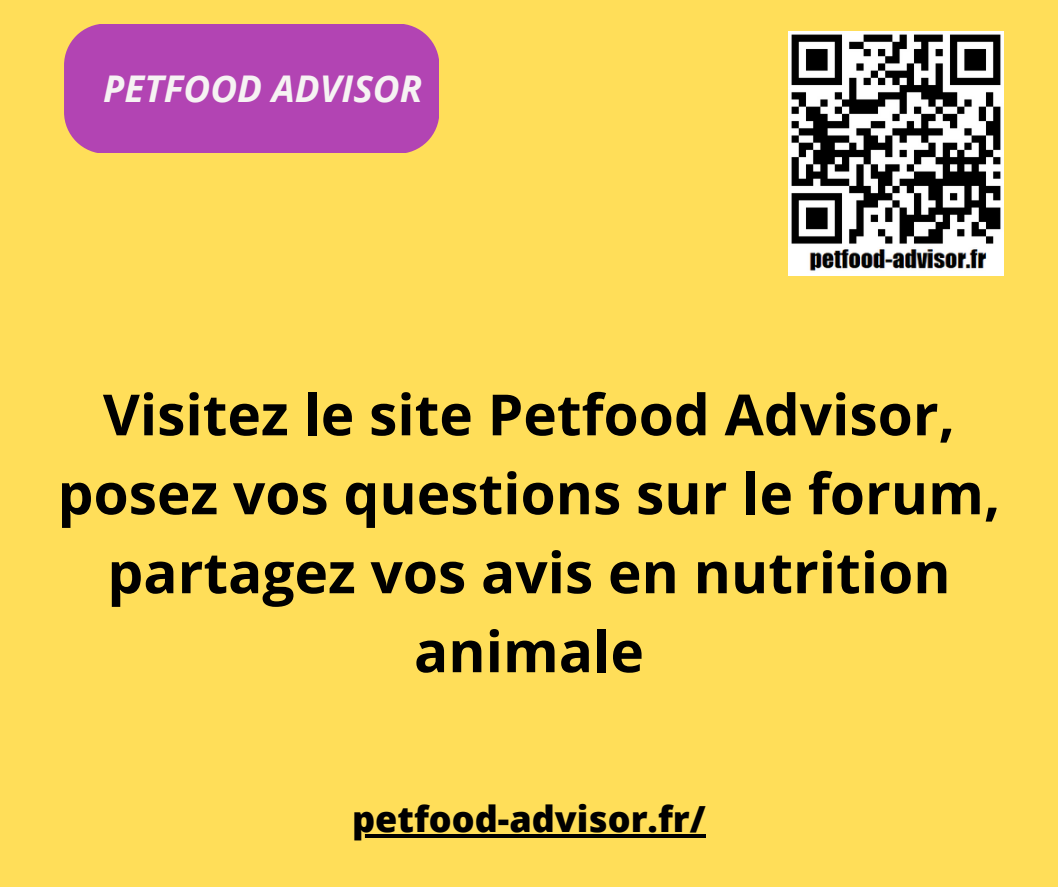
<style>
.page{position:relative;width:1058px;height:887px;background:#fff}
.page>*{position:absolute;margin:0;border:0;box-sizing:border-box;transform-origin:0 0}
.t1{font:700 56.85px/78.9px "Open Sans";color:#000;text-align:center}
.t2{font:italic 700 36.75px "Open Sans";color:#f6f3f3}
.t3{font:800 36px "Open Sans";color:#000}
</style>
<div class="page">
<div style="left:0;top:0;width:1058px;height:886px;background:#ffde59"></div>
<div style="left:64px;top:24px;width:374px;height:128px;background:#b244b3"></div>
<img style="left:788px;top:32px;width:215px;height:244px">
<hr style="left:352px;top:834px;width:354px;height:3px;background:#000">
<p class="t2" style="left:103px;top:63px;width:320px">PETFOOD ADVISOR</p>
<p class="t1" style="left:58px;top:374px;width:944px">Visitez le site Petfood Advisor, posez vos questions sur le forum, partagez vos avis en nutrition animale</p>
<p class="t3" style="left:352px;top:793px;width:355px">petfood-advisor.fr/</p>
</div>
